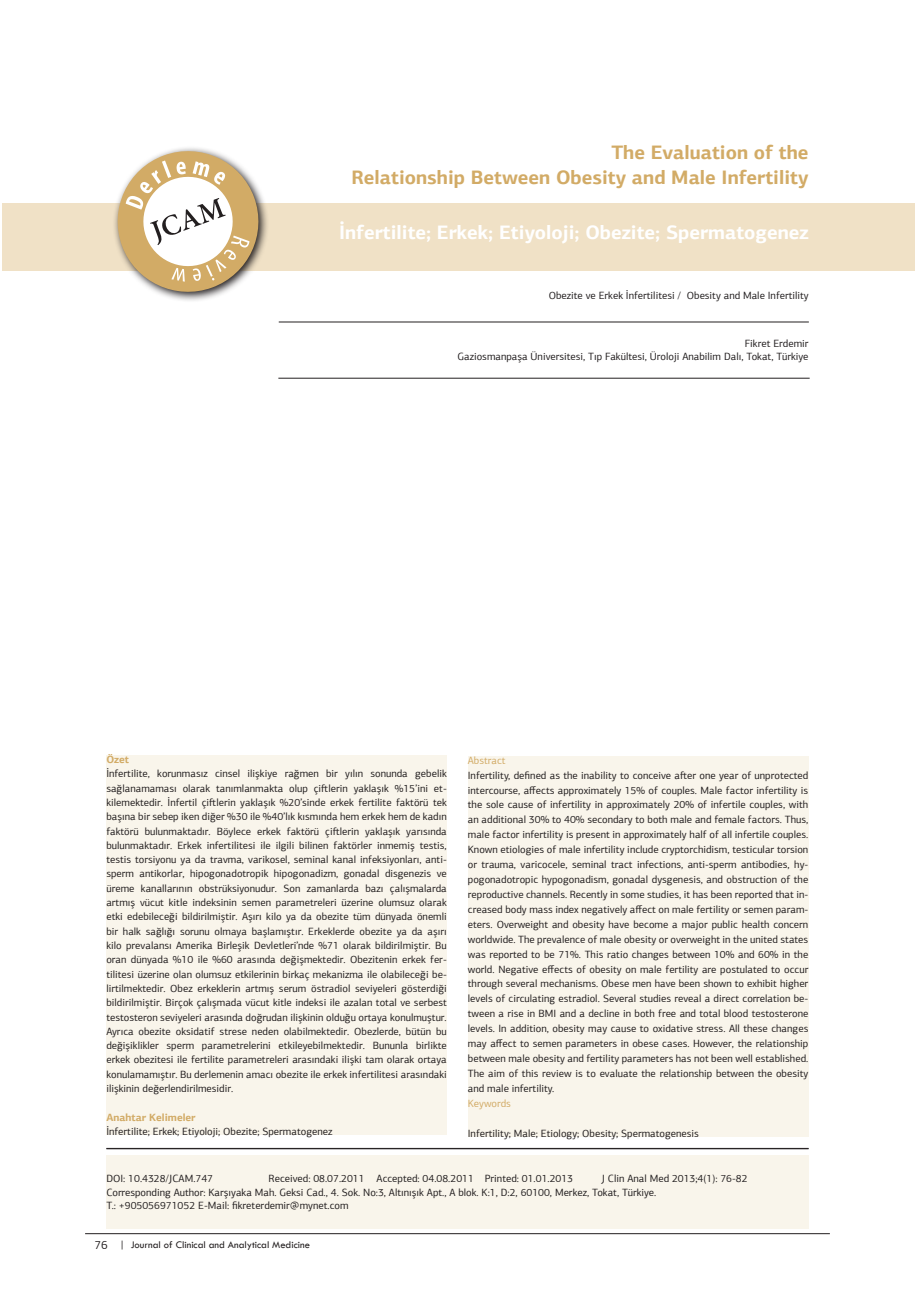
<style>
.page{position:relative;width:915px;height:1306px;background:#fff}
.page>*{position:absolute;margin:0;border:0;box-sizing:border-box;transform-origin:0 0}
.t1{font:700 19.5px/25.5px "PF Agora Sans Pro";color:#d2ab66;text-align:right}
.t2{font:700 19.5px "PF Agora Sans Pro";color:#fff}
.t3{font:10.5px/14.2px "PF Agora Sans Pro";color:#231f20}
.t4{font:10.5px "Tw Cen";color:#231f20}
.s1{font-weight:700;color:#d2ab66}
.s2{color:#d2ab66}
.s3{font-family:"PF Agora Sans Pro";font-size:12px}
</style>
<div class="page">
<hr style="left:279px;top:322px;width:529px;height:1px;background:#231f20">
<div style="left:2px;top:203px;width:912px;height:67px;background:#f0e1c6"></div>
<hr style="left:106px;top:1148px;width:702px;height:1px;background:#231f20">
<hr style="left:278px;top:378px;width:531px;height:1px;background:#231f20">
<svg style="left:109px;top:148px;width:158px;height:153px"></svg>
<div style="left:106px;top:1154px;width:702px;height:74px;background:#f9f5eb"></div>
<div style="left:106px;top:755px;width:340px;height:379px;background:#f9f5eb"></div>
<div style="left:467px;top:755px;width:341px;height:381px;background:#f9f5eb"></div>
<hr style="left:85px;top:1233px;width:744px;height:1px;background:#231f20">
<p class="t1" style="left:351px;top:139px;width:458px">The Evaluation of the<br>Relationship Between Obesity and Male Infertility</p>
<p class="t2" style="left:339px;top:219px;width:471px">İnfertilite; Erkek; Etiyoloji; Obezite; Spermatogenez</p>
<p class="t3" style="left:548px;top:288px;width:261px">Obezite ve Erkek İnfertilitesi / Obesity and Male Infertility</p>
<p class="t3" style="left:457px;top:336px;width:352px;line-height:13.5px;text-align:right">Fikret Erdemir<br>Gaziosmanpaşa Üniversitesi, Tıp Fakültesi, Üroloji Anabilim Dalı, Tokat, Türkiye</p>
<p class="t3" style="left:106px;top:752px;width:342px"><span class="s1">Özet<br></span>İnfertilite, korunmasız cinsel ilişkiye rağmen bir yılın sonunda gebelik sağlanamaması olarak tanımlanmakta olup çiftlerin yaklaşık %15’ini et&shy;kilemektedir. İnfertil çiftlerin yaklaşık %20’sinde erkek fertilite faktörü tek başına bir sebep iken diğer %30 ile %40’lık kısmında hem erkek hem de kadın faktörü bulunmaktadır. Böylece erkek faktörü çiftlerin yaklaşık yarısında bulunmaktadır. Erkek infertilitesi ile ilgili bilinen faktörler inmemiş testis, testis torsiyonu ya da travma, varikosel, seminal kanal infeksiyonları, anti&shy;sperm antikorlar, hipogonadotropik hipogonadizm, gonadal disgenezis ve üreme kanallarının obstrüksiyonudur. Son zamanlarda bazı çalışmalarda artmış vücut kitle indeksinin semen parametreleri üzerine olumsuz olarak etki edebileceği bildirilmiştir. Aşırı kilo ya da obezite tüm dünyada önemli bir halk sağlığı sorunu olmaya başlamıştır. Erkeklerde obezite ya da aşırı kilo prevalansı Amerika Birleşik Devletleri’nde %71 olarak bildirilmiştir. Bu oran dünyada %10 ile %60 arasında değişmektedir. Obezitenin erkek fer&shy;tilitesi üzerine olan olumsuz etkilerinin birkaç mekanizma ile olabileceği be&shy;lirtilmektedir. Obez erkeklerin artmış serum östradiol seviyeleri gösterdiği bildirilmiştir. Birçok çalışmada vücut kitle indeksi ile azalan total ve serbest testosteron seviyeleri arasında doğrudan ilişkinin olduğu ortaya konulmuştur.<br>Ayrıca obezite oksidatif strese neden olabilmektedir. Obezlerde, bütün bu değişiklikler sperm parametrelerini etkileyebilmektedir. Bununla birlikte erkek obezitesi ile fertilite parametreleri arasındaki ilişki tam olarak ortaya konulamamıştır. Bu derlemenin amacı obezite ile erkek infertilitesi arasındaki ilişkinin değerlendirilmesidir.</p>
<p class="t3" style="left:106px;top:1109px;width:227px"><span class="s1">Anahtar Kelimeler<br></span>İnfertilite; Erkek; Etiyoloji; Obezite; Spermatogenez</p>
<p class="t3" style="left:467px;top:752px;width:342px;line-height:14.9px"><span class="s2">Abstract<br></span>Infertility, defined as the inability to conceive after one year of unprotected intercourse, affects approximately 15% of couples. Male factor infertility is the sole cause of infertility in approximately 20% of infertile couples, with an additional 30% to 40% secondary to both male and female factors. Thus, male factor infertility is present in approximately half of all infertile couples.<br>Known etiologies of male infertility include cryptorchidism, testicular torsion or trauma, varicocele, seminal tract infections, anti-sperm antibodies, hy&shy;pogonadotropic hypogonadism, gonadal dysgenesis, and obstruction of the reproductive channels. Recently in some studies, it has been reported that in&shy;creased body mass index negatively affect on male fertility or semen param&shy;eters. Overweight and obesity have become a major public health concern worldwide. The prevalence of male obesity or overweight in the united states was reported to be 71%. This ratio changes between 10% and 60% in the world. Negative effects of obesity on male fertility are postulated to occur through several mechanisms. Obese men have been shown to exhibit higher levels of circulating estradiol. Several studies reveal a direct correlation be&shy;tween a rise in BMI and a decline in both free and total blood testosterone levels. In addition, obesity may cause to oxidative stress. All these changes may affect to semen parameters in obese cases. However, the relationship between male obesity and fertility parameters has not been well established.<br>The aim of this review is to evaluate the relationship between the obesity and male infertility.<br><span class="s2">Keywords</span></p>
<p class="t3" style="left:467px;top:1125px;width:232px">Infertility; Male; Etiology; Obesity; Spermatogenesis</p>
<p class="t3" style="left:106px;top:1171px;width:642px;line-height:13.5px;text-indent:495px">J Clin Anal Med 2013;4(1): 76-82<br>Corresponding Author: Karşıyaka Mah. Geksi Cad., 4. Sok. No:3, Altınışık Apt., A blok. K:1, D:2, 60100, Merkez, Tokat, Türkiye.<br>T.: +905056971052 E-Mail: fikreterdemir@mynet.com</p>
<p class="t3" style="left:106px;top:1171px;width:108px">DOI: 10.4328/JCAM.747</p>
<p class="t3" style="left:268px;top:1171px;width:306px">Received: 08.07.2011 Accepted: 04.08.2011 Printed: 01.01.2013</p>
<p class="t4" style="left:94px;top:1237px;width:217px"><span class="s3">76</span> | Journal of Clinical and Analytical Medicine</p>
</div>
